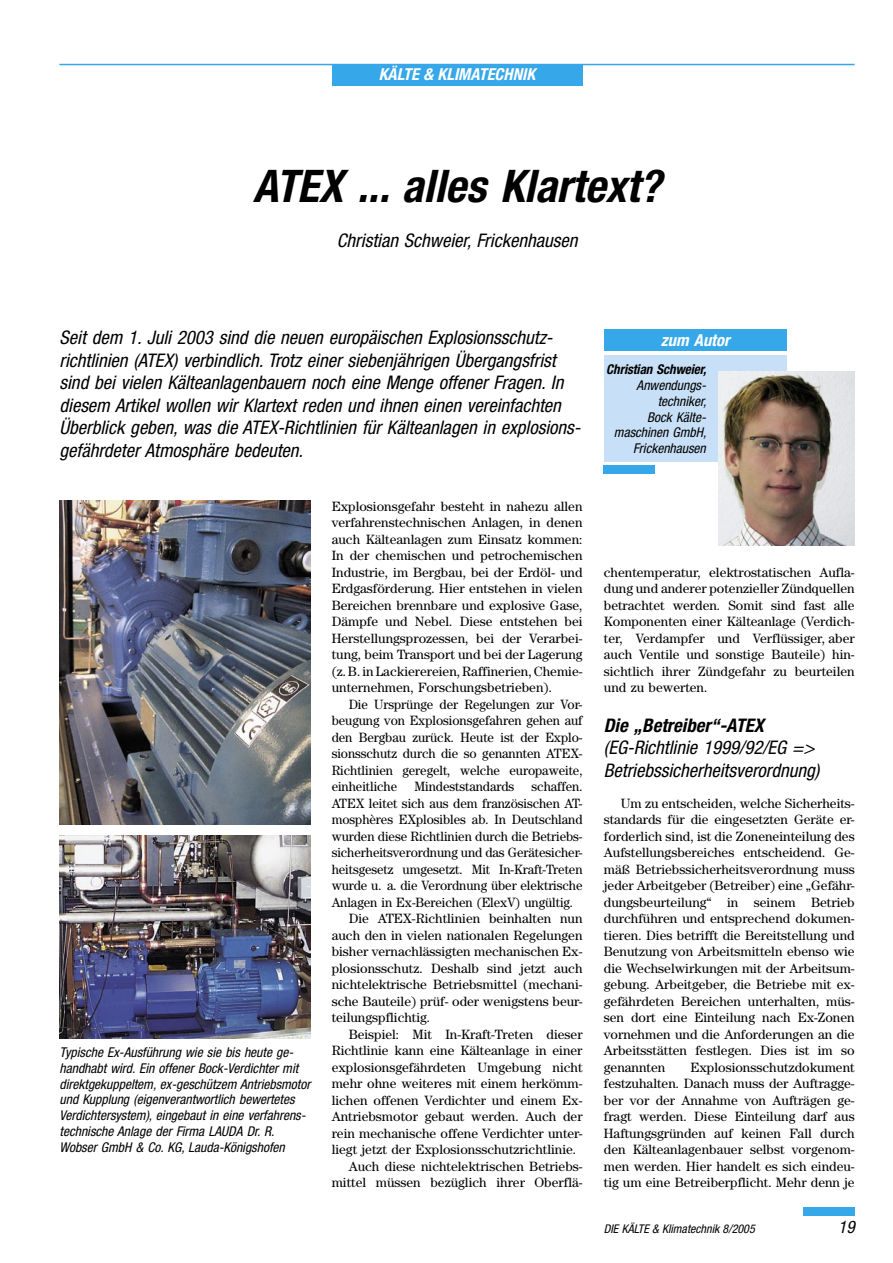
<style>
.page{position:relative;width:893px;height:1263px;background:#fff}
.page>*{position:absolute;margin:0;border:0;box-sizing:border-box;transform-origin:0 0}
.KK_02_Hauptüberschrift{font:italic 700 condensed 45px "Helvetica Neue LT Std";color:#000}
.KK_04_Vorspann{font:italic condensed 18.75px/22.5px "Helvetica Neue LT Std";color:#000}
.KK_07a_ZÜ_1zeilig{font:italic condensed 18.75px/22.5px "Helvetica Neue LT Std";color:#000}
.KK_03_Autor{font:italic condensed 18.75px "Helvetica Neue LT Std";color:#000}
.t1{font:italic condensed 17.25px "Helvetica Neue LT Std";color:#000}
.KK_07a_ZÜ_1zeilig-2{font:italic 700 condensed 16.5px "Helvetica Neue LT Std";color:#fff}
.KK_05_Grundtext{font:13.5px/16.5px "Century Std";color:#000;text-align:justify}
.KK_05_Grundtext-2{font:13.5px/16.5px "Century Std";color:#000;text-align:justify;scale:.96 1}
.KK_06_Grundtext_ohne_Einzug{font:13.5px/16.5px "Century Std";color:#000;text-align:justify}
.KK_09_Bildunterschrift{font:italic condensed 13.5px/15.8px "Helvetica Neue LT Std";color:#000}
.KK_09_Bildunterschrift-2{font:italic 700 condensed 13.5px "Helvetica Neue LT Std";letter-spacing:-.005em;color:#000}
.t2{font:italic condensed 12px "Helvetica Neue LT Std";color:#000}
.s1{font-weight:700}
</style>
<div class="page">
<div style="left:332px;top:65px;width:250px;height:20px;background:#36a7e9"></div>
<hr style="left:59px;top:64px;width:796px;height:1px;background:#36a7e9">
<div style="left:804px;top:1208px;width:51px;height:8px;background:#36a7e9"></div>
<img style="left:59px;top:501px;width:251px;height:323px">
<img style="left:60px;top:835px;width:250px;height:204px">
<div style="left:604px;top:329px;width:183px;height:22px;background:#36a7e9"></div>
<div style="left:604px;top:465px;width:51px;height:9px;background:#36a7e9"></div>
<div style="left:604px;top:355px;width:183px;height:106px;background:#c8e0f7"></div>
<img style="left:719px;top:372px;width:135px;height:173px">
<p class="KK_07a_ZÜ_1zeilig-2" style="left:379px;top:64px;width:158px">KÄLTE &amp; KLIMATECHNIK</p>
<p class="KK_02_Hauptüberschrift" style="left:253px;top:159px;width:409px">ATEX ... alles Klartext?</p>
<p class="KK_03_Autor" style="left:337px;top:229px;width:242px">Christian Schweier, Frickenhausen</p>
<p class="KK_04_Vorspann" style="left:60px;top:327px;width:523px">Seit dem 1. Juli 2003 sind die neuen europäischen Explosionsschutz&shy;richtlinien (ATEX) verbindlich. Trotz einer siebenjährigen Übergangsfrist sind bei vielen Kälteanlagenbauern noch eine Menge offener Fragen. In diesem Artikel wollen wir Klartext reden und ihnen einen vereinfachten Überblick geben, was die ATEX-Richtlinien für Kälteanlagen in explosions&shy;gefährdeter Atmosphäre bedeuten.</p>
<p class="KK_09_Bildunterschrift" style="left:60px;top:1045px;width:252px">Typische Ex-Ausführung wie sie bis heute ge&shy;handhabt wird. Ein offener Bock-Verdichter mit direktgekuppeltem, ex-geschützem Antriebsmotor und Kupplung (eigenverantwortlich bewertetes Verdichtersystem), eingebaut in eine verfahrens&shy;technische Anlage der Firma LAUDA Dr. R.<br>Wobser GmbH &amp; Co. KG, Lauda-Königshofen</p>
<p class="KK_06_Grundtext_ohne_Einzug" style="left:332px;top:498px;width:252px">Explosionsgefahr besteht in nahezu allen verfahrenstechnischen Anlagen, in denen auch Kälteanlagen zum Einsatz kommen:<br>In der chemischen und petrochemischen Industrie, im Bergbau, bei der Erdöl- und Erdgasförderung. Hier entstehen in vielen Bereichen brennbare und explosive Gase, Dämpfe und Nebel. Diese entstehen bei Herstellungsprozessen, bei der Verarbei&shy;tung, beim Transport und bei der Lagerung (z. B. in Lackierereien, Raffinerien, Chemie&shy;unternehmen, Forschungsbetrieben).</p>
<p class="KK_05_Grundtext-2" style="left:332px;top:696px;width:263px;text-indent:17px">Die Ursprünge der Regelungen zur Vor&shy;beugung von Explosionsgefahren gehen auf den Bergbau zurück. Heute ist der Explo&shy;sionsschutz durch die so genannten ATEX-Richtlinien geregelt, welche europaweite, einheitliche</p>
<p class="KK_05_Grundtext-2" style="left:332px;top:778px;width:263px;text-indent:200px">schaffen.<br>ATEX leitet sich aus dem französischen AT&shy;mosphères EXplosibles ab. In Deutschland wurden diese Richtlinien durch die Betriebs&shy;sicherheitsverordnung und das Gerätesicher&shy;heitsgesetz umgesetzt. Mit In-Kraft-Treten wurde u. a. die Verordnung über elektrische Anlagen in Ex-Bereichen (ElexV) ungültig.</p>
<p class="KK_05_Grundtext" style="left:332px;top:910px;width:252px;text-indent:17px">Die ATEX-Richtlinien beinhalten nun auch den in vielen nationalen Regelungen bisher vernachlässigten mechanischen Ex&shy;plosionsschutz. Deshalb sind jetzt auch nichtelektrische Betriebsmittel (mechani&shy;sche Bauteile) prüf- oder wenigstens beur&shy;teilungspflichtig.</p>
<p class="KK_05_Grundtext" style="left:332px;top:1026px;width:252px;text-indent:17px">Beispiel: Mit In-Kraft-Treten dieser Richtlinie kann eine Kälteanlage in einer explosionsgefährdeten Umgebung nicht mehr ohne weiteres mit einem herkömm&shy;lichen offenen Verdichter und einem Ex-Antriebsmotor gebaut werden. Auch der rein mechanische offene Verdichter unter&shy;liegt jetzt der Explosionsschutzrichtlinie.</p>
<p class="KK_05_Grundtext" style="left:332px;top:1158px;width:252px;text-align:right">Auch diese nichtelektrischen Betriebs&shy;mittel müssen bezüglich ihrer Oberflä-</p>
<p class="KK_05_Grundtext-2" style="left:414px;top:778px;width:105px">Mindeststandards</p>
<p class="KK_07a_ZÜ_1zeilig-2" style="left:661px;top:330px;width:70px">zum Autor</p>
<p class="KK_09_Bildunterschrift-2" style="left:606px;top:361px;width:102px">Christian Schweier,</p>
<p class="KK_09_Bildunterschrift" style="left:614px;top:378px;width:94px;text-align:right">Anwendungs&shy;techniker,<br>Bock Kälte&shy;maschinen GmbH,<br>Frickenhausen</p>
<p class="KK_05_Grundtext" style="left:604px;top:564px;width:252px">chentemperatur, elektrostatischen Aufla&shy;dung und anderer potenzieller Zündquellen betrachtet werden. Somit sind fast alle Komponenten einer Kälteanlage (Verdich&shy;ter, Verdampfer und Verflüssiger, aber auch Ventile und sonstige Bauteile) hin&shy;sichtlich ihrer Zündgefahr zu beurteilen und zu bewerten.</p>
<p class="KK_07a_ZÜ_1zeilig" style="left:604px;top:714px;width:217px"><span class="s1">Die „Betreiber“-ATEX </span>(EG-Richtlinie 1999/92/EG =&gt;<br>Betriebssicherheitsverordnung)</p>
<p class="KK_05_Grundtext" style="left:604px;top:795px;width:252px;text-indent:17px">Um zu entscheiden, welche Sicherheits&shy;standards für die eingesetzten Geräte er&shy;forderlich sind, ist die Zoneneinteilung des Aufstellungsbereiches entscheidend. Ge&shy;mäß Betriebssicherheitsverordnung muss jeder Arbeitgeber (Betreiber) eine „Gefähr&shy;dungsbeurteilung“ in seinem Betrieb durchführen und entsprechend dokumen&shy;tieren. Dies betrifft die Bereitstellung und Benutzung von Arbeitsmitteln ebenso wie die Wechselwirkungen mit der Arbeitsum&shy;gebung. Arbeitgeber, die Betriebe mit ex&shy;gefährdeten Bereichen unterhalten, müs&shy;sen dort eine Einteilung nach Ex-Zonen vornehmen und die Anforderungen an die Arbeitsstätten festlegen. Dies ist im so genannten</p>
<p class="KK_05_Grundtext" style="left:604px;top:1059px;width:252px;text-indent:87px">Explosionsschutzdokument festzuhalten. Danach muss der Auftragge&shy;ber vor der Annahme von Aufträgen ge&shy;fragt werden. Diese Einteilung darf aus Haftungsgründen auf keinen Fall durch den Kälteanlagenbauer selbst vorgenom&shy;men werden. Hier handelt es sich eindeu&shy;tig um eine Betreiberpflicht. Mehr denn je</p>
<p class="t2" style="left:604px;top:1222px;width:152px">DIE KÄLTE &amp; Klimatechnik 8/2005</p>
<p class="t1" style="left:838px;top:1217px;width:18px">19</p>
</div>
